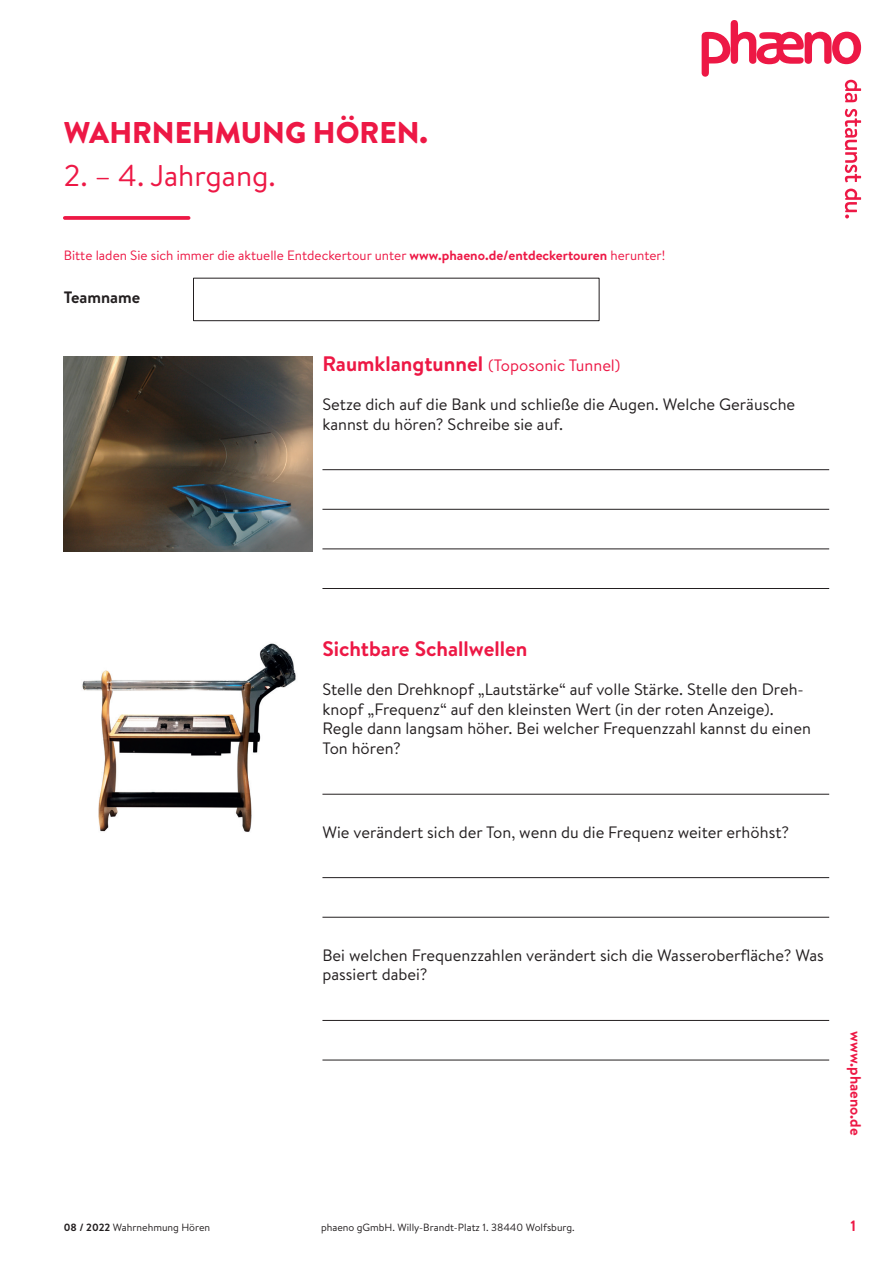
<style>
.page{position:relative;width:893px;height:1263px;background:#fff}
.page>*{position:absolute;margin:0;border:0;box-sizing:border-box;transform-origin:0 0}
.t1{font:900 30px "Brandon Text";color:#ed1845}
.t2{font:30px "Brandon Text";color:#ed1845}
.t3{font:700 21px "Brandon Text";color:#ed1845}
.t4{font:16.5px/19.8px "Brandon Text";color:#231f20}
.t5{font:16.5px "Brandon Text";color:#ed1845}
.t6{font:700 16.5px "Brandon Text";color:#231f20}
.t7{font:700 15px "Brandon Text";color:#ed1845}
.t8{font:13.5px "Brandon Text";color:#ed1845}
.t9{font:10.5px "Brandon Text";color:#231f20}
.s1{font-weight:700}
.s2{font-weight:700;font-size:21px}
</style>
<div class="page">
<svg style="left:702px;top:20px;width:159px;height:198px"></svg>
<hr style="left:322px;top:469px;width:507px;height:1px;background:#231f20">
<hr style="left:322px;top:509px;width:507px;height:1px;background:#231f20">
<hr style="left:322px;top:548px;width:507px;height:1px;background:#231f20">
<hr style="left:322px;top:588px;width:507px;height:1px;background:#231f20">
<img style="left:64px;top:356px;width:248px;height:196px">
<hr style="left:322px;top:794px;width:507px;height:1px;background:#231f20">
<hr style="left:322px;top:877px;width:507px;height:1px;background:#231f20">
<hr style="left:322px;top:917px;width:507px;height:1px;background:#231f20">
<hr style="left:322px;top:1020px;width:507px;height:1px;background:#231f20">
<hr style="left:322px;top:1060px;width:507px;height:1px;background:#231f20">
<img style="left:82px;top:643px;width:214px;height:189px">
<svg style="left:65px;top:216px;width:124px;height:4px"></svg>
<div style="left:193px;top:278px;width:406px;height:43px;border:1px solid #231f20"></div>
<h1 class="t1" style="left:64px;top:112px;width:365px">WAHRNEHMUNG HÖREN.</h1>
<h1 class="t2" style="left:64px;top:155px;width:214px">2. – 4. Jahrgang.</h1>
<p class="t8" style="left:64px;top:247px;width:603px">Bitte laden Sie sich immer die aktuelle Entdeckertour unter <span class="s1">www.phaeno.de/entdeckertouren</span> herunter!</p>
<p class="t6" style="left:64px;top:286px;width:78px">Teamname</p>
<p class="t5" style="left:322px;top:354px;width:300px"><span class="s2">Raumklangtunnel</span> (Toposonic Tunnel)</p>
<p class="t4" style="left:322px;top:394px;width:474px">Setze dich auf die Bank und schließe die Augen. Welche Geräusche kannst du hören? Schreibe sie auf.</p>
<p class="t3" style="left:322px;top:634px;width:206px">Sichtbare Schallwellen</p>
<p class="t4" style="left:322px;top:679px;width:490px">Stelle den Drehknopf „Lautstärke“ auf volle Stärke. Stelle den Dreh&shy;knopf „Frequenz“ auf den kleinsten Wert (in der roten Anzeige).<br>Regle dann langsam höher. Bei welcher Frequenzzahl kannst du einen Ton hören?</p>
<p class="t4" style="left:322px;top:821px;width:468px">Wie verändert sich der Ton, wenn du die Frequenz weiter erhöhst?</p>
<p class="t4" style="left:322px;top:944px;width:503px">Bei welchen Frequenzzahlen verändert sich die Wasseroberfläche? Was passiert dabei?</p>
<p class="t7" style="left:866px;top:1031px;width:106px;rotate:90deg">www.phaeno.de</p>
<p class="t9" style="left:64px;top:1220px;width:148px"><span class="s1">08 / 2022</span> Wahrnehmung Hören</p>
<p class="t9" style="left:321px;top:1220px;width:255px">phaeno gGmbH. Willy-Brandt-Platz 1. 38440 Wolfsburg.</p>
<p class="t7" style="left:850px;top:1215px;width:7px">1</p>
</div>
